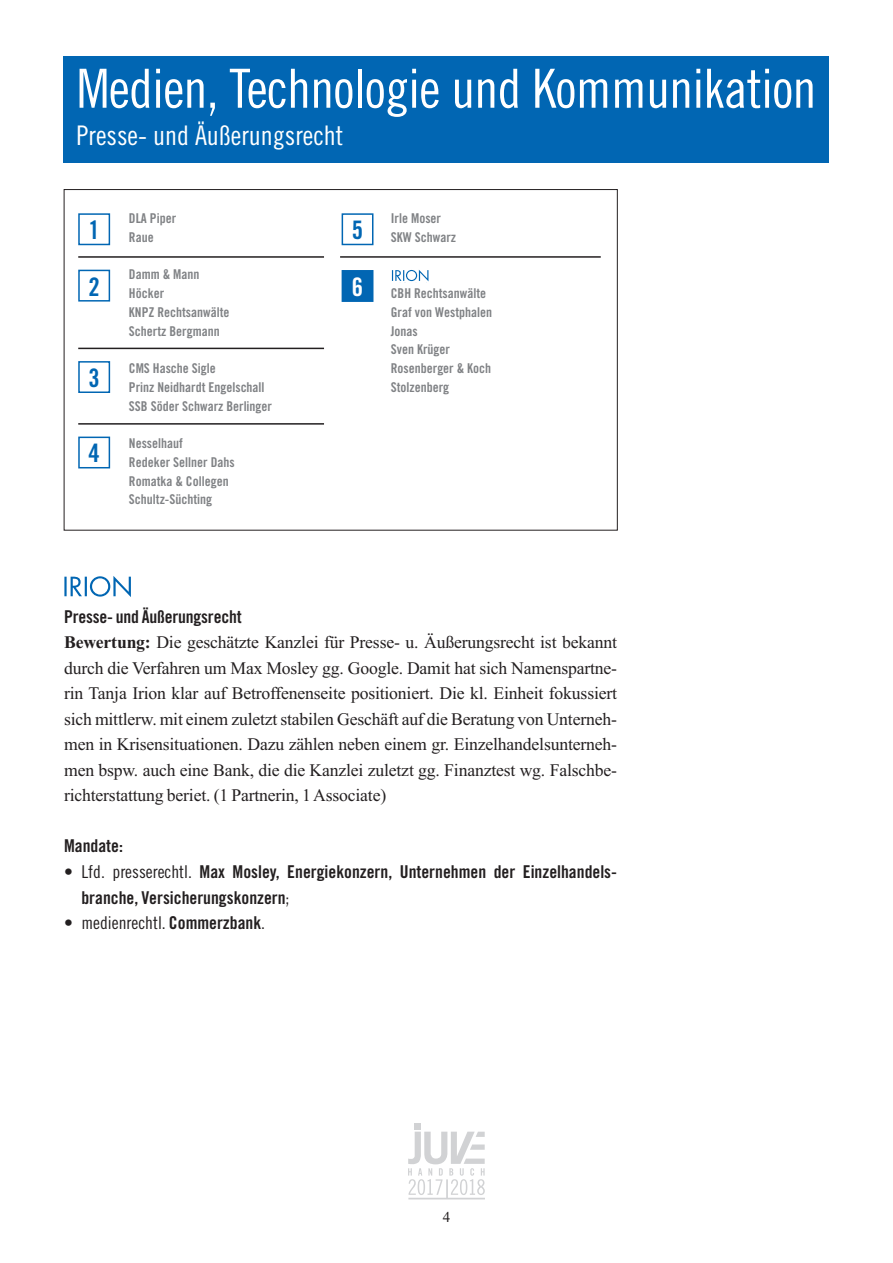
<style>
.page{position:relative;width:893px;height:1263px;background:#fff}
.page>*{position:absolute;margin:0;border:0;box-sizing:border-box;transform-origin:0 0}
.Head_auf_blau___grau{font:54px "Trade Gothic LT Std Cn 18";letter-spacing:-.015em;color:#fff}
.Head_Unterzeile_auf{font:27px "Trade Gothic LT Std Cn 18";color:#fff}
.t1{font:25.5px "Trade Gothic LT Std Bd Cn 20";color:#0166b3}
.t2{font:25.5px "Trade Gothic LT Std Bd Cn 20";color:#fff}
.Copy_1_Wort_Bold{font:17.7px/25.5px "Juve Times New Roman";letter-spacing:-.01em;color:#231f20;text-align:justify}
.Copy_1_Wort_Bold-2{font:17.7px/25.5px "Trade Gothic LT Std Bd Cn 20";color:#231f20}
.Copy_1_Wort_Bold-3{font:17.7px "Trade Gothic LT Std Cn 18";color:#231f20}
.Copy{font:17.7px "Trade Gothic LT Std Bd Cn 20";letter-spacing:-.01em;color:#231f20}
._51_Lauftext{font:15px "Juve Times New Roman";color:#231f20}
.t3{font:13.5px "Trade Gothic LT Std Bd Cn 20";color:#808285}
.s1{font-weight:700}
.s2{font-family:"Trade Gothic LT Std Cn 18"}
.s3{font-family:"Trade Gothic LT Std Bd Cn 20"}
</style>
<div class="page">
<svg style="left:408px;top:1123px;width:77px;height:76px"></svg>
<div style="left:64px;top:56px;width:765px;height:107px;background:#0166b3"></div>
<hr style="left:78px;top:256px;width:246px;height:2px;background:#231f20">
<hr style="left:340px;top:256px;width:261px;height:2px;background:#231f20">
<hr style="left:78px;top:348px;width:246px;height:1px;background:#231f20">
<hr style="left:78px;top:423px;width:246px;height:2px;background:#231f20">
<div style="left:78px;top:213px;width:32px;height:32px;border:2px solid #0166b3"></div>
<div style="left:342px;top:213px;width:31px;height:32px;border:2px solid #0166b3"></div>
<div style="left:78px;top:270px;width:32px;height:32px;border:2px solid #0166b3"></div>
<div style="left:78px;top:361px;width:32px;height:32px;background:#fff;border:2px solid #0166b3"></div>
<div style="left:342px;top:270px;width:31px;height:32px;background:#0166b3"></div>
<div style="left:78px;top:437px;width:32px;height:31px;background:#fff;border:2px solid #0166b3"></div>
<svg style="left:64px;top:576px;width:67px;height:21px"></svg>
<svg style="left:392px;top:270px;width:36px;height:11px"></svg>
<p class="Head_auf_blau___grau" style="left:77px;top:56px;width:741px">Medien, Technologie und Kommunikation</p>
<p class="Head_Unterzeile_auf" style="left:77px;top:120px;width:268px">Presse- und Äußerungsrecht</p>
<p class="t3" style="left:129px;top:210px;width:49px">DLA Piper</p>
<p class="t3" style="left:129px;top:229px;width:26px">Raue</p>
<p class="t3" style="left:129px;top:266px;width:72px">Damm &amp; Mann</p>
<p class="t3" style="left:129px;top:285px;width:37px">Höcker</p>
<p class="t3" style="left:129px;top:304px;width:102px">KNPZ Rechtsanwälte</p>
<p class="t3" style="left:129px;top:323px;width:92px">Schertz Bergmann</p>
<p class="t3" style="left:129px;top:360px;width:88px">CMS Hasche Sigle</p>
<p class="t3" style="left:129px;top:379px;width:137px">Prinz Neidhardt Engelschall</p>
<p class="t3" style="left:129px;top:398px;width:145px">SSB Söder Schwarz Berlinger</p>
<p class="t3" style="left:129px;top:435px;width:55px">Nesselhauf</p>
<p class="t3" style="left:129px;top:454px;width:107px">Redeker Sellner Dahs</p>
<p class="t3" style="left:129px;top:473px;width:101px">Romatka &amp; Collegen</p>
<p class="t3" style="left:129px;top:491px;width:85px">Schultz-Süchting</p>
<p class="t1" style="left:89px;top:215px;width:13px">1</p>
<p class="t1" style="left:352px;top:215px;width:13px">5</p>
<p class="t1" style="left:89px;top:271px;width:13px">2</p>
<p class="t2" style="left:352px;top:271px;width:13px">6</p>
<p class="t1" style="left:89px;top:362px;width:13px">3</p>
<p class="t1" style="left:89px;top:438px;width:13px">4</p>
<p class="t3" style="left:391px;top:210px;width:52px">Irle Moser</p>
<p class="t3" style="left:391px;top:229px;width:67px">SKW Schwarz</p>
<p class="t3" style="left:391px;top:285px;width:97px">CBH Rechtsanwälte</p>
<p class="t3" style="left:391px;top:304px;width:103px">Graf von Westphalen</p>
<p class="t3" style="left:391px;top:323px;width:28px">Jonas</p>
<p class="t3" style="left:391px;top:341px;width:61px">Sven Krüger</p>
<p class="t3" style="left:391px;top:360px;width:102px">Rosenberger &amp; Koch</p>
<p class="t3" style="left:391px;top:379px;width:60px">Stolzenberg</p>
<p class="Copy" style="left:64px;top:606px;width:179px">Presse- und Äußerungsrecht</p>
<p class="Copy_1_Wort_Bold" style="left:64px;top:630px;width:554px"><span class="s1">Bewertung:</span> Die geschätzte Kanzlei für Presse- u. Äußerungsrecht ist bekannt durch die Verfahren um Max Mosley gg. Google. Damit hat sich Namenspartne&shy;rin Tanja Irion klar auf Betroffenenseite positioniert. Die kl. Einheit fokussiert sich mittlerw. mit einem zuletzt stabilen Geschäft auf die Beratung von Unterneh&shy;men in Krisensituationen. Dazu zählen neben einem gr. Einzelhandelsunterneh&shy;men bspw. auch eine Bank, die die Kanzlei zuletzt gg. Finanztest wg. Falschbe&shy;richterstattung beriet. (1 Partnerin, 1 Associate)</p>
<p class="Copy_1_Wort_Bold-2" style="left:64px;top:833px;width:60px">Mandate:</p>
<p class="Copy_1_Wort_Bold-2" style="left:81px;top:859px;width:537px;text-indent:-17px">• <span class="s2">Lfd. presserechtl.</span> Max Mosley, Energiekonzern, Unternehmen der Einzelhandels&shy;branche, Versicherungskonzern<span class="s2">;</span></p>
<p class="Copy_1_Wort_Bold-3" style="left:64px;top:912px;width:203px"><span class="s3">•</span> medienrechtl. <span class="s3">Commerzbank</span>.</p>
<p class="_51_Lauftext" style="left:443px;top:1209px;width:9px">4</p>
</div>
